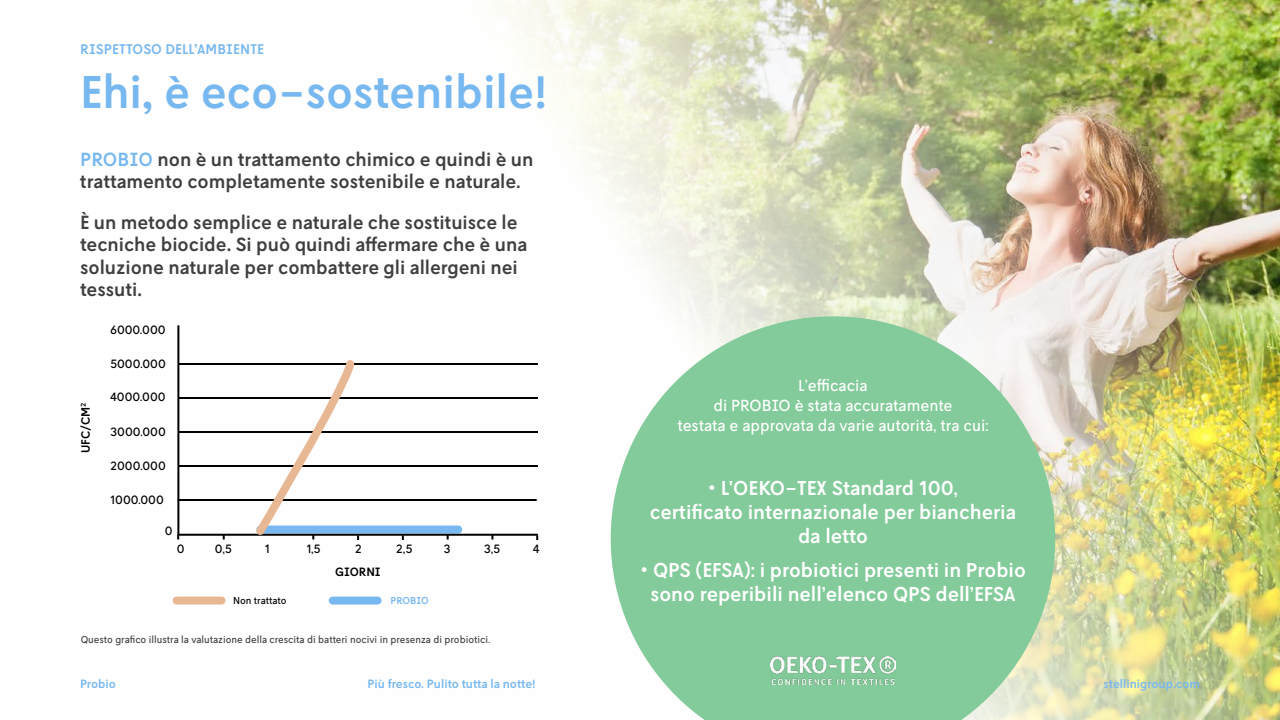
<style>
.page{position:relative;width:1280px;height:720px;background:#fff}
.page>*{position:absolute;margin:0;border:0;box-sizing:border-box;transform-origin:0 0}
.t1{font:500 45.8px "L10";color:#78b8f0}
.t2{font:500 20px/24px "L10";color:#fff;text-align:center}
.t3{font:500 19px/22.5px "L10";color:#3f3f41}
.t4{font:16px/20px "L10";color:#fff;text-align:center}
.t5{font:500 14px "L10";letter-spacing:.01em;color:#78b8f0}
.t6{font:12px "L10";color:#000}
.t7{font:500 12px "L10";color:#78b8f0}
.t8{font:500 12px "L10";color:#000}
.t9{font:10px "L10";color:#3f3f41}
.t10{font:10px "L10";color:#000}
.t11{font:500 10px "L10";letter-spacing:.01em;color:#78b8f0}
.s1{color:#78b8f0}
</style>
<div class="page">
<img style="left:172px;top:0;width:1108px;height:720px">
<div style="left:260px;top:526px;width:198px;height:8px;background:#78b8f0"></div>
<svg style="left:611px;top:316px;width:444px;height:404px;background:#97d2a8"></svg>
<img style="left:770px;top:656px;width:126px;height:29px">
<div style="left:177px;top:597px;width:45px;height:8px;background:#e8b894"></div>
<div style="left:333px;top:597px;width:45px;height:8px;background:#78b8f0"></div>
<hr style="left:177px;top:325px;width:2px;height:210px;background:#000">
<hr style="left:178px;top:534px;width:360px;height:2px;background:#000">
<hr style="left:178px;top:499px;width:359px;height:2px;background:#000">
<hr style="left:179px;top:465px;width:359px;height:2px;background:#000">
<hr style="left:179px;top:431px;width:359px;height:2px;background:#000">
<hr style="left:179px;top:397px;width:359px;height:2px;background:#000">
<hr style="left:179px;top:363px;width:359px;height:2px;background:#000">
<svg style="left:252px;top:354px;width:108px;height:186px"></svg>
<p class="t5" style="left:80px;top:41px;width:185px">RISPETTOSO DELL’AMBIENTE</p>
<h1 class="t1" style="left:80px;top:66px;width:469px">Ehi, è eco-sostenibile!</h1>
<p class="t3" style="left:80px;top:149px;width:455px"><span class="s1">PROBIO</span> non è un trattamento chimico e quindi è un trattamento completamente sostenibile e naturale.</p>
<p class="t3" style="left:80px;top:212px;width:449px">È un metodo semplice e naturale che sostituisce le tecniche biocide. Si può quindi affermare che è una soluzione naturale per combattere gli allergeni nei tessuti.</p>
<p class="t6" style="left:110px;top:323px;width:57px">6000.000</p>
<p class="t8" style="left:79px;top:453px;width:52px;rotate:-90deg">UFC/CM<sup>2</sup></p>
<p class="t6" style="left:110px;top:357px;width:57px">5000.000</p>
<p class="t6" style="left:110px;top:390px;width:57px">4000.000</p>
<p class="t6" style="left:110px;top:425px;width:57px">3000.000</p>
<p class="t6" style="left:110px;top:459px;width:57px">2000.000</p>
<p class="t6" style="left:110px;top:493px;width:55px">1000.000</p>
<p class="t6" style="left:165px;top:524px;width:9px">0</p>
<p class="t6" style="left:177px;top:542px;width:9px">0</p>
<p class="t6" style="left:215px;top:542px;width:19px">0,5</p>
<p class="t6" style="left:265px;top:542px;width:7px">1</p>
<p class="t6" style="left:306px;top:542px;width:16px">1,5</p>
<p class="t6" style="left:355px;top:542px;width:9px">2</p>
<p class="t6" style="left:396px;top:542px;width:18px">2,5</p>
<p class="t6" style="left:444px;top:542px;width:9px">3</p>
<p class="t6" style="left:484px;top:542px;width:18px">3,5</p>
<p class="t6" style="left:533px;top:542px;width:8px">4</p>
<p class="t8" style="left:335px;top:565px;width:47px">GIORNI</p>
<p class="t10" style="left:233px;top:594px;width:55px">Non trattato</p>
<p class="t11" style="left:391px;top:595px;width:40px">PROBIO</p>
<p class="t9" style="left:81px;top:634px;width:411px">Questo grafico illustra la valutazione della crescita di batteri nocivi in presenza di probiotici.</p>
<p class="t4" style="left:677px;top:376px;width:312px">L’efficacia<br>di PROBIO è stata accuratamente<br>testata e approvata da varie autorità, tra cui:</p>
<p class="t2" style="left:650px;top:476px;width:368px">• L'OEKO-TEX Standard 100,<br>certificato internazionale per biancheria da letto</p>
<p class="t2" style="left:640px;top:558px;width:387px">• QPS (EFSA): i probiotici presenti in Probio sono reperibili nell’elenco QPS dell’EFSA</p>
<p class="t7" style="left:80px;top:677px;width:37px">Probio</p>
<p class="t7" style="left:368px;top:677px;width:170px">Più fresco. Pulito tutta la notte!</p>
<p class="t7" style="left:1104px;top:677px;width:98px">stellinigroup.com</p>
</div>
